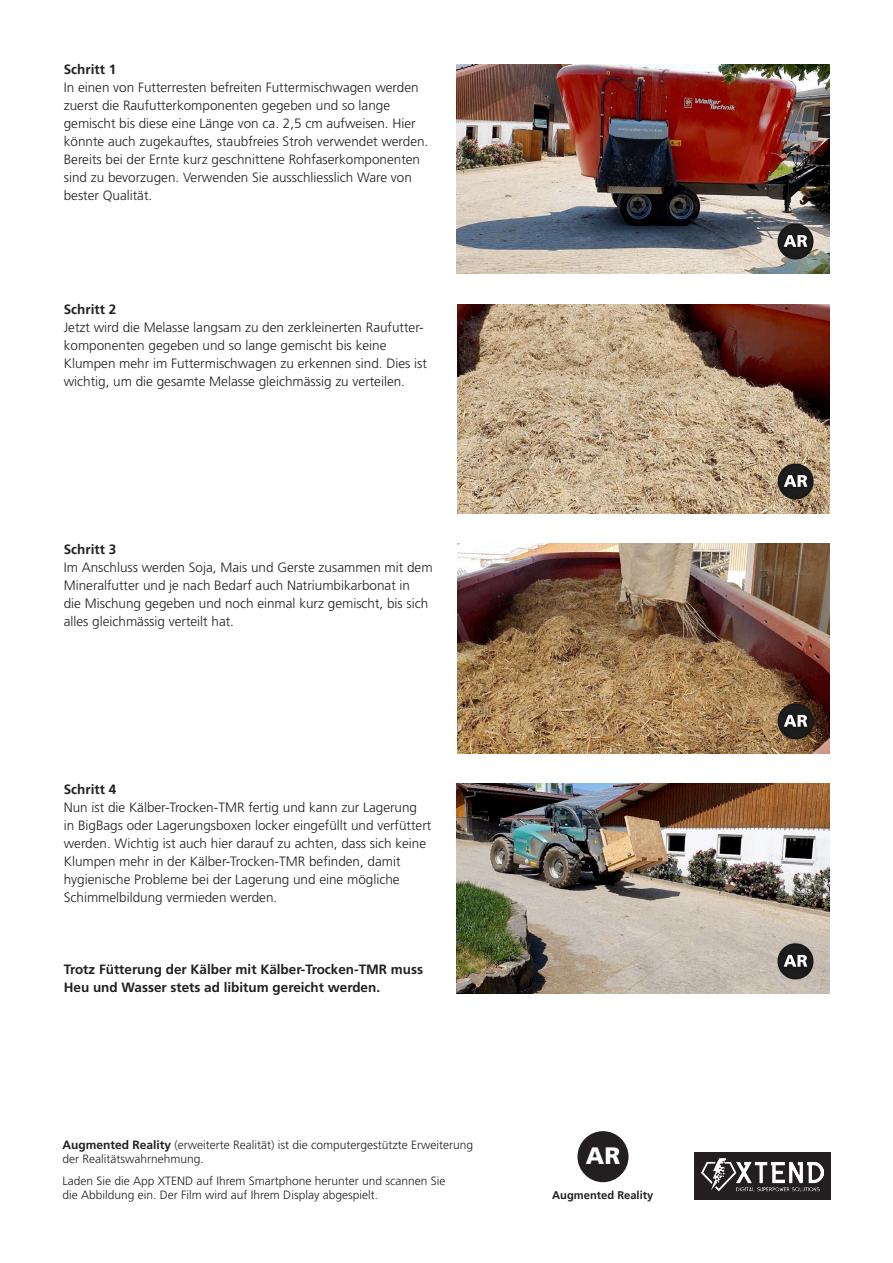
<style>
.page{position:relative;width:893px;height:1263px;background:#fff}
.page>*{position:absolute;margin:0;border:0;box-sizing:border-box;transform-origin:0 0}
.t1{font:900 23.7px "Frutiger LT Pro";color:#fff}
.Standard_DE{font:300 13.5px/18px "Frutiger LT Pro";color:#231f20}
.Standard_DE-2{font:700 13.5px/18px "Frutiger LT Pro";color:#231f20}
.Standard_DE-3{font:300 12px/14.4px "Frutiger LT Pro";color:#231f20}
.Überschrift_4{font:700 11.25px "Frutiger LT Pro";color:#231f20}
.s1{font-weight:700}
</style>
<div class="page">
<img style="left:457px;top:64px;width:372px;height:209px">
<img style="left:458px;top:304px;width:372px;height:209px">
<img style="left:457px;top:544px;width:373px;height:209px">
<img style="left:457px;top:784px;width:372px;height:209px">
<div style="left:694px;top:1152px;width:136px;height:47px;background:#231f20"></div>
<img style="left:702px;top:1159px;width:121px;height:33px">
<div style="left:577px;top:1131px;width:51px;height:51px;background:#231f20;border-radius:50%"></div>
<p class="Standard_DE-2" style="left:64px;top:60px;width:54px">Schritt 1</p>
<p class="Standard_DE" style="left:64px;top:78px;width:366px">In einen von Futterresten befreiten Futtermischwagen werden zuerst die Raufutterkomponenten gegeben und so lange gemischt bis diese eine Länge von ca. 2,5 cm aufweisen. Hier könnte auch zugekauftes, staubfreies Stroh verwendet werden.<br>Bereits bei der Ernte kurz geschnittene Rohfaserkomponenten sind zu bevorzugen. Verwenden Sie ausschliesslich Ware von bester Qualität.</p>
<p class="Standard_DE-2" style="left:64px;top:300px;width:54px">Schritt 2</p>
<p class="Standard_DE" style="left:64px;top:318px;width:365px">Jetzt wird die Melasse langsam zu den zerkleinerten Raufutter&shy;komponenten gegeben und so lange gemischt bis keine Klumpen mehr im Futtermischwagen zu erkennen sind. Dies ist wichtig, um die gesamte Melasse gleichmässig zu verteilen.</p>
<p class="Standard_DE-2" style="left:64px;top:540px;width:54px">Schritt 3</p>
<p class="Standard_DE" style="left:64px;top:558px;width:370px">Im Anschluss werden Soja, Mais und Gerste zusammen mit dem Mineralfutter und je nach Bedarf auch Natriumbikarbonat in<br>die Mischung gegeben und noch einmal kurz gemischt, bis sich alles gleichmässig verteilt hat.</p>
<p class="Standard_DE-2" style="left:64px;top:780px;width:54px">Schritt 4</p>
<p class="Standard_DE" style="left:64px;top:798px;width:369px">Nun ist die Kälber-Trocken-TMR fertig und kann zur Lagerung<br>in BigBags oder Lagerungsboxen locker eingefüllt und verfüttert werden. Wichtig ist auch hier darauf zu achten, dass sich keine Klumpen mehr in der Kälber-Trocken-TMR befinden, damit hygienische Probleme bei der Lagerung und eine mögliche Schimmelbildung vermieden werden.</p>
<p class="Standard_DE-2" style="left:64px;top:960px;width:361px">Trotz Fütterung der Kälber mit Kälber-Trocken-TMR muss<br>Heu und Wasser stets ad libitum gereicht werden.</p>
<p class="Standard_DE-3" style="left:62px;top:1137px;width:412px"><span class="s1">Augmented Reality</span> (erweiterte Realität) ist die computergestützte Erweiterung der Realitätswahrnehmung.</p>
<p class="Standard_DE-3" style="left:62px;top:1173px;width:385px">Laden Sie die App XTEND auf Ihrem Smartphone herunter und scannen Sie die Abbildung ein. Der Film wird auf Ihrem Display abgespielt.</p>
<p class="t1" style="left:586px;top:1141px;width:36px">AR</p>
<p class="Überschrift_4" style="left:552px;top:1189px;width:103px">Augmented Reality</p>
</div>
